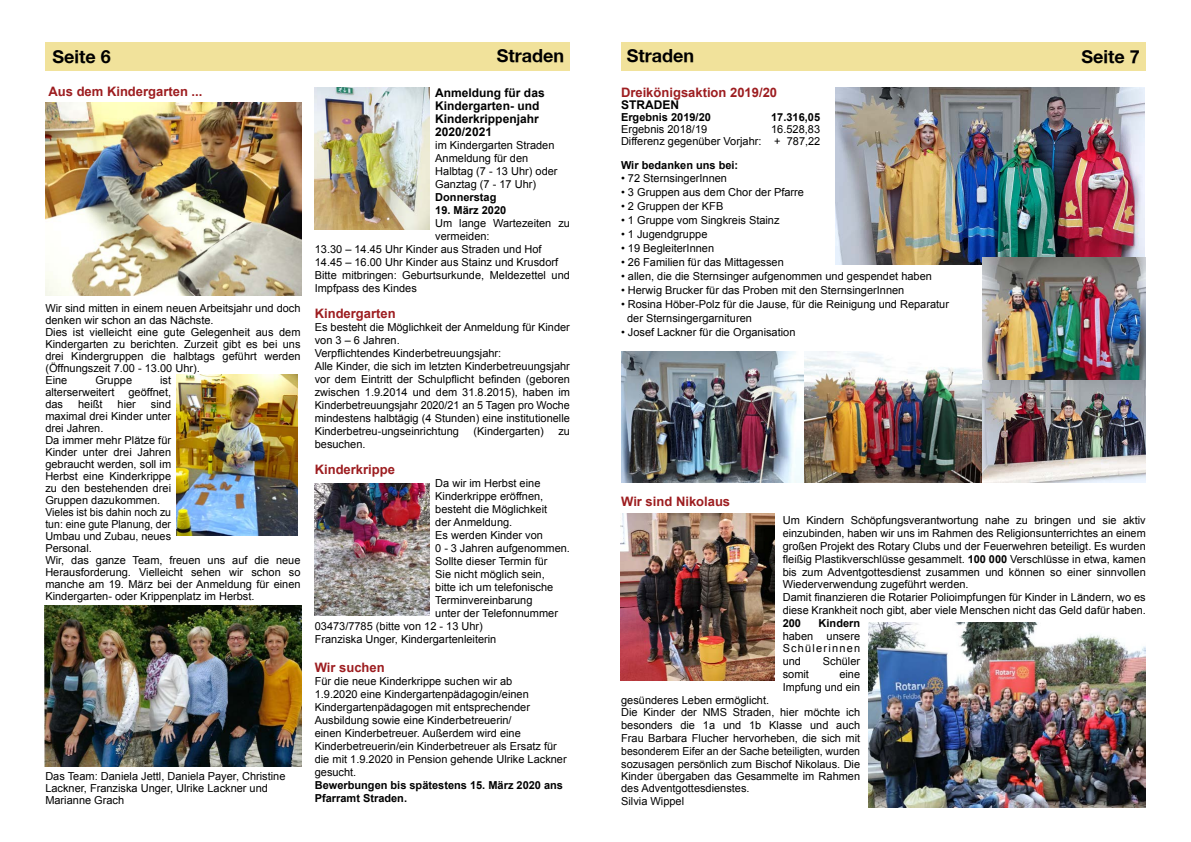
<style>
.page{position:relative;width:1191px;height:842px;background:#fff}
.page>*{position:absolute;margin:0;border:0;box-sizing:border-box;transform-origin:0 0}
.t1{font:700 18px "Helvetica Neue";color:#000}
.t2{font:700 13px "Arial";color:#9d1d20}
.t3{font:700 12px/13px "Arial";color:#000}
.t4{font:11px/12px "Arial";color:#000}
.t5{font:700 11px/13px "Arial";color:#000}
.s1{font-weight:700}
</style>
<div class="page">
<div style="left:45px;top:43px;width:525px;height:28px;background:#f1e29b"></div>
<div style="left:621px;top:43px;width:524px;height:28px;background:#f1e29b"></div>
<img style="left:45px;top:606px;width:256px;height:161px">
<img style="left:177px;top:374px;width:121px;height:161px">
<img style="left:45px;top:103px;width:257px;height:192px">
<img style="left:315px;top:88px;width:114px;height:142px">
<img style="left:315px;top:483px;width:114px;height:133px">
<img style="left:835px;top:87px;width:310px;height:178px">
<img style="left:621px;top:352px;width:183px;height:131px">
<img style="left:804px;top:352px;width:341px;height:131px">
<img style="left:982px;top:258px;width:163px;height:121px">
<img style="left:620px;top:513px;width:154px;height:168px">
<img style="left:868px;top:623px;width:277px;height:184px">
<h1 class="t1" style="left:497px;top:45px;width:69px">Straden</h1>
<h1 class="t1" style="left:626px;top:45px;width:69px">Straden</h1>
<h1 class="t1" style="left:52px;top:45px;width:60px">Seite 6</h1>
<h1 class="t1" style="left:1081px;top:45px;width:60px">Seite 7</h1>
<p class="t2" style="left:48px;top:83px;width:155px">Aus dem Kindergarten ...</p>
<p class="t2" style="left:621px;top:83px;width:158px">Dreikönigsaktion 2019/20</p>
<p class="t3" style="left:621px;top:98px;width:59px">STRADEN</p>
<p class="t5" style="left:621px;top:111px;width:91px">Ergebnis 2019/20</p>
<p class="t5" style="left:771px;top:111px;width:50px">17.316,05</p>
<p class="t4" style="left:621px;top:123px;width:88px">Ergebnis 2018/19</p>
<p class="t3" style="left:435px;top:86px;width:111px">Anmeldung für das<br>Kindergarten- und<br>Kinderkrippenjahr<br>2020/2021</p>
<p class="t4" style="left:435px;top:138px;width:124px;line-height:13px">im Kindergarten Straden<br>Anmeldung für den<br>Halbtag (7 - 13 Uhr) oder<br>Ganztag (7 - 17 Uhr)</p>
<p class="t5" style="left:435px;top:191px;width:63px">Donnerstag</p>
<p class="t5" style="left:435px;top:204px;width:72px">19. März 2020</p>
<p class="t4" style="left:435px;top:217px;width:136px">Um lange Wartezeiten zu</p>
<p class="t4" style="left:435px;top:230px;width:56px">vermeiden:</p>
<p class="t4" style="left:315px;top:243px;width:228px">13.30 – 14.45 Uhr Kinder aus Straden und Hof</p>
<p class="t4" style="left:315px;top:256px;width:245px">14.45 – 16.00 Uhr Kinder aus Stainz und Krusdorf</p>
<p class="t4" style="left:315px;top:269px;width:257px">Bitte mitbringen: Geburtsurkunde, Meldezettel und</p>
<p class="t4" style="left:315px;top:282px;width:104px">Impfpass des Kindes</p>
<p class="t2" style="left:315px;top:304px;width:82px">Kindergarten</p>
<p class="t4" style="left:315px;top:320px;width:257px;line-height:13px">Es besteht die Möglichkeit der Anmeldung für Kinder von 3 – 6 Jahren.<br>Verpflichtendes Kinderbetreuungsjahr:<br>Alle Kinder, die sich im letzten Kinderbetreuungsjahr vor dem Eintritt der Schulpflicht befinden (geboren zwischen 1.9.2014 und dem 31.8.2015), haben im Kinderbetreuungsjahr 2020/21 an 5 Tagen pro Woche mindestens halbtägig (4 Stunden) eine institutionelle Kinderbetreu-ungseinrichtung</p>
<p class="t4" style="left:621px;top:123px;width:201px;text-align:right">16.528,83<br>Differenz gegenüber Vorjahr: + 787,22</p>
<p class="t5" style="left:621px;top:159px;width:119px">Wir bedanken uns bei:</p>
<p class="t4" style="left:621px;top:172px;width:107px">• 72 SternsingerInnen</p>
<p class="t4" style="left:621px;top:186px;width:184px">• 3 Gruppen aus dem Chor der Pfarre</p>
<p class="t4" style="left:621px;top:200px;width:104px">• 2 Gruppen der KFB</p>
<p class="t4" style="left:621px;top:214px;width:160px">• 1 Gruppe vom Singkreis Stainz</p>
<p class="t4" style="left:621px;top:228px;width:88px">• 1 Jugendgruppe</p>
<p class="t4" style="left:621px;top:242px;width:95px">• 19 BegleiterInnen</p>
<p class="t4" style="left:621px;top:256px;width:164px">• 26 Familien für das Mittagessen</p>
<p class="t4" style="left:621px;top:270px;width:312px">• allen, die die Sternsinger aufgenommen und gespendet haben</p>
<p class="t4" style="left:621px;top:284px;width:285px">• Herwig Brucker für das Proben mit den SternsingerInnen</p>
<p class="t4" style="left:627px;top:297px;width:323px;line-height:14px;text-indent:-6px">• Rosina Höber-Polz für die Jause, für die Reinigung und Reparatur der Sternsingergarnituren</p>
<p class="t4" style="left:621px;top:326px;width:176px">• Josef Lackner für die Organisation</p>
<p class="t4" style="left:45px;top:302px;width:257px">Wir sind mitten in einem neuen Arbeitsjahr und doch denken wir schon an das Nächste.<br>Dies ist vielleicht eine gute Gelegenheit aus dem Kindergarten zu berichten. Zurzeit gibt es bei uns drei Kindergruppen die halbtags geführt werden (Öffnungszeit 7.00 - 13.00 Uhr).<br>Eine</p>
<p class="t4" style="left:95px;top:374px;width:38px">Gruppe</p>
<p class="t4" style="left:160px;top:374px;width:12px">ist</p>
<p class="t4" style="left:45px;top:386px;width:71px">alterserweitert</p>
<p class="t4" style="left:128px;top:386px;width:44px">geöffnet,</p>
<p class="t4" style="left:45px;top:398px;width:19px">das</p>
<p class="t4" style="left:78px;top:398px;width:26px">heißt</p>
<p class="t4" style="left:118px;top:398px;width:20px">hier</p>
<p class="t4" style="left:45px;top:398px;width:257px;text-indent:106px">sind<br>maximal drei Kinder unter<br>drei Jahren.<br>Da immer mehr Plätze für<br>Kinder unter drei Jahren<br>gebraucht werden, soll im<br>Herbst eine Kinderkrippe<br>zu den bestehenden drei<br>Gruppen dazukommen.<br>Vieles ist bis dahin noch zu<br>tun: eine gute Planung, der<br>Umbau und Zubau, neues<br>Personal.<br>Wir, das ganze Team, freuen uns auf die neue<br>Herausforderung. Vielleicht sehen wir schon so manche am 19. März bei der Anmeldung für einen<br>Kindergarten- oder Krippenplatz im Herbst.</p>
<p class="t4" style="left:473px;top:425px;width:72px">(Kindergarten)</p>
<p class="t4" style="left:558px;top:425px;width:13px">zu</p>
<p class="t4" style="left:315px;top:438px;width:52px">besuchen.</p>
<p class="t2" style="left:315px;top:460px;width:82px">Kinderkrippe</p>
<p class="t4" style="left:435px;top:477px;width:107px">Da wir im Herbst eine</p>
<p class="t4" style="left:435px;top:490px;width:110px">Kinderkrippe eröffnen,</p>
<p class="t4" style="left:435px;top:503px;width:113px">besteht die Möglichkeit</p>
<p class="t4" style="left:435px;top:516px;width:79px">der Anmeldung.</p>
<p class="t4" style="left:435px;top:529px;width:109px">Es werden Kinder von</p>
<p class="t4" style="left:435px;top:542px;width:136px">0 - 3 Jahren aufgenommen.</p>
<p class="t4" style="left:435px;top:555px;width:114px">Sollte dieser Termin für</p>
<p class="t4" style="left:435px;top:568px;width:111px">Sie nicht möglich sein,</p>
<p class="t4" style="left:435px;top:581px;width:119px">bitte ich um telefonische</p>
<p class="t4" style="left:435px;top:594px;width:99px">Terminvereinbarung</p>
<p class="t4" style="left:435px;top:607px;width:124px">unter der Telefonnummer</p>
<p class="t4" style="left:315px;top:620px;width:170px">03473/7785 (bitte von 12 - 13 Uhr)</p>
<p class="t4" style="left:315px;top:633px;width:183px">Franziska Unger, Kindergartenleiterin</p>
<p class="t2" style="left:315px;top:659px;width:71px">Wir suchen</p>
<p class="t4" style="left:315px;top:675px;width:253px;line-height:13px">Für die neue Kinderkrippe suchen wir ab<br>1.9.2020 eine Kindergartenpädagogin/einen Kindergartenpädagogen mit entsprechender Ausbildung sowie eine Kinderbetreuerin/<br>einen Kinderbetreuer. Außerdem wird eine Kinderbetreuerin/ein Kinderbetreuer als Ersatz für die mit 1.9.2020 in Pension gehende Ulrike Lackner gesucht.</p>
<p class="t5" style="left:315px;top:779px;width:250px">Bewerbungen bis spätestens 15. März 2020 ans<br>Pfarramt Straden.</p>
<p class="t2" style="left:621px;top:492px;width:110px">Wir sind Nikolaus</p>
<p class="t4" style="left:782px;top:514px;width:364px;line-height:12.8px">Um Kindern Schöpfungsverantwortung nahe zu bringen und sie aktiv einzubinden, haben wir uns im Rahmen des Religionsunterrichtes an einem großen Projekt des Rotary Clubs und der Feuerwehren beteiligt. Es wurden fleißig Plastikverschlüsse gesammelt. <span class="s1">100 000</span> Verschlüsse in etwa, kamen bis zum Adventgottesdienst zusammen und können so einer sinnvollen Wiederverwendung zugeführt werden.<br>Damit finanzieren die Rotarier Polioimpfungen für Kinder in Ländern, wo es diese Krankheit noch gibt, aber viele Menschen nicht das Geld dafür haben.</p>
<p class="t5" style="left:782px;top:617px;width:20px">200</p>
<p class="t5" style="left:818px;top:617px;width:43px">Kindern</p>
<p class="t4" style="left:782px;top:629px;width:79px;line-height:12.8px;text-align:justify">haben unsere Schülerinnen und</p>
<p class="t4" style="left:823px;top:655px;width:39px">Schüler</p>
<p class="t4" style="left:782px;top:668px;width:79px;line-height:12.8px;text-align:right">eine<br>Impfung und ein</p>
<p class="t4" style="left:621px;top:693px;width:240px;line-height:12.7px">gesünderes Leben ermöglicht.<br>Die Kinder der NMS Straden, hier möchte ich besonders die 1a und 1b Klasse und auch Frau Barbara Flucher hervorheben, die sich mit besonderem Eifer an der Sache beteiligten, wurden sozusagen persönlich zum Bischof Nikolaus. Die Kinder übergaben das Gesammelte im Rahmen des Adventgottesdienstes.</p>
<p class="t4" style="left:621px;top:796px;width:64px">Silvia Wippel</p>
<p class="t4" style="left:782px;top:668px;width:28px">somit</p>
<p class="t4" style="left:45px;top:770px;width:242px">Das Team: Daniela Jettl, Daniela Payer, Christine<br>Lackner, Franziska Unger, Ulrike Lackner und<br>Marianne Grach</p>
</div>
